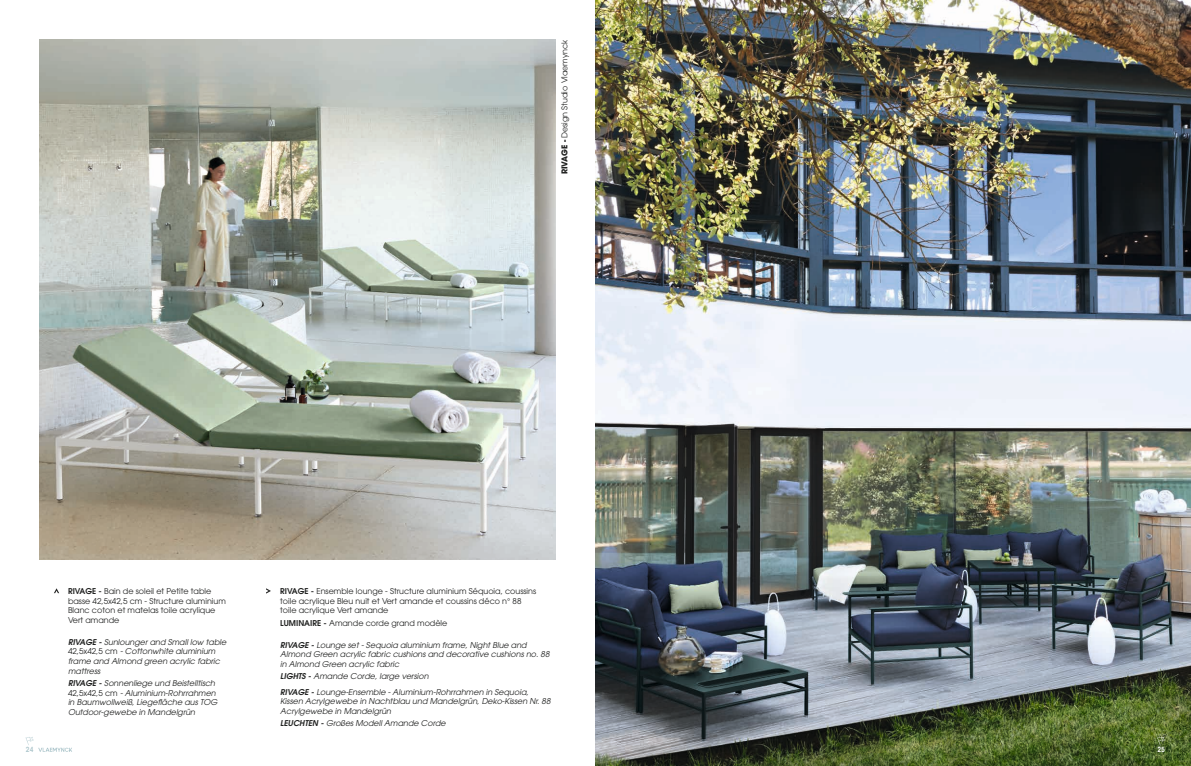
<style>
.page{position:relative;width:1191px;height:766px;background:#fff}
.page>*{position:absolute;margin:0;border:0;box-sizing:border-box;transform-origin:0 0}
.t1{font:italic 8px/9.6px "ITC Avant Garde Std";color:#222322}
.t2{font:8px/9.6px "ITC Avant Garde Std";color:#222322}
.t3{font:600 condensed 7px "ITC Avant Garde Std";color:#abc5cb}
.t4{font:600 condensed 7px "ITC Avant Garde Std";color:#fff}
.s1{font-weight:700}
.s2{font-weight:600}
.s3{font-style:normal}
</style>
<div class="page">
<img style="left:595px;top:0;width:596px;height:765px">
<img style="left:40px;top:40px;width:516px;height:519px">
<svg style="left:54px;top:588px;width:5px;height:5px"></svg>
<svg style="left:266px;top:588px;width:5px;height:5px"></svg>
<svg style="left:26px;top:737px;width:46px;height:14px"></svg>
<svg style="left:1157px;top:736px;width:8px;height:9px"></svg>
<p class="t2" style="left:559px;top:174px;width:136px;rotate:-90deg"><span class="s1">RIVAGE -</span> Design Studio Vlaemynck</p>
<p class="t2" style="left:68px;top:586px;width:159px"><span class="s2">RIVAGE -</span> Bain de soleil et Petite table basse 42,5x42,5 cm - Structure aluminium<br>Blanc coton et matelas toile acrylique<br>Vert amande</p>
<p class="t1" style="left:68px;top:636px;width:160px"><span class="s2">RIVAGE -</span> Sunlounger and Small low table<br><span class="s3">42,5x42,5 cm</span> - Cottonwhite aluminium frame and Almond green acrylic fabric mattress</p>
<p class="t1" style="left:68px;top:678px;width:151px"><span class="s2">RIVAGE -</span> Sonnenliege und Beistelltisch <span class="s3">42,5x42,5 cm</span> - Aluminium-Rohrrahmen in Baumwollweiß, Liegefläche aus TOG Outdoor-gewebe in Mandelgrün</p>
<p class="t2" style="left:280px;top:586px;width:257px"><span class="s2">RIVAGE -</span> Ensemble lounge - Structure aluminium Séquoia, coussins toile acrylique Bleu nuit et Vert amande et coussins déco n° 88 toile acrylique Vert amande</p>
<p class="t2" style="left:280px;top:617px;width:169px"><span class="s2">LUMINAIRE -</span> Amande corde grand modèle</p>
<p class="t1" style="left:280px;top:639px;width:271px"><span class="s2">RIVAGE -</span> Lounge set - Sequoia aluminium frame, Night Blue and<br>Almond Green acrylic fabric cushions and decorative cushions no. 88 in Almond Green acrylic fabric</p>
<p class="t1" style="left:280px;top:668px;width:250px;line-height:15.3px"><span class="s2">LIGHTS -</span> Amande Corde, large version<br><span class="s2">RIVAGE -</span> Lounge-Ensemble - Aluminium-Rohrrahmen in Sequoia,</p>
<p class="t1" style="left:280px;top:696px;width:272px">Kissen Acrylgewebe in Nachtblau und Mandelgrün, Deko-Kissen Nr. 88<br>Acrylgewebe in Mandelgrün</p>
<p class="t1" style="left:280px;top:718px;width:167px"><span class="s2">LEUCHTEN -</span> Großes Modell Amande Corde</p>
<p class="t3" style="left:26px;top:744px;width:9px">24</p>
<p class="t4" style="left:1157px;top:744px;width:9px">25</p>
</div>
